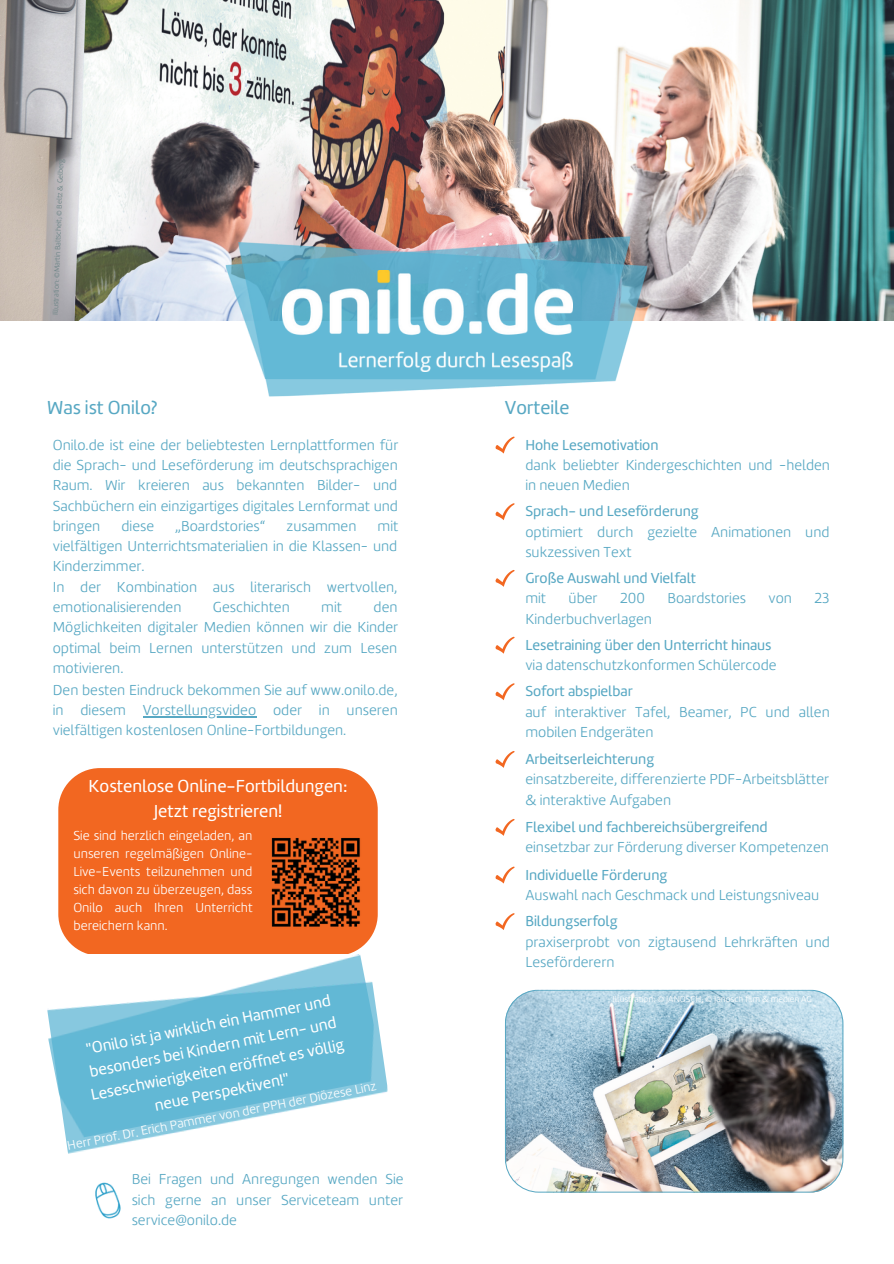
<style>
.page{position:relative;width:894px;height:1264px;background:#fff}
.page>*{position:absolute;margin:0;border:0;box-sizing:border-box;transform-origin:0 0}
.t1{font:19.5px "Marine Rounded Regular";color:#58a8c3}
.t2{font:18px/24.8px "Marine Rounded Regular";color:#fff;text-align:center}
.t3{font:16.35px/22.8px "Marine Rounded Regular";color:#fff;text-align:center}
.t4{font:15px/20.2px "Marine Rounded Light";color:#58a8c3}
.t5{font:15px "Marine Rounded Regular";color:#58a8c3}
.t6{font:13.5px/18px "Marine Rounded Light";color:#fff;text-align:justify}
.t7{font:13.2px "Marine Rounded Light";color:#fff}
.t8{font:9px "Marine Rounded Light";color:#fff}
.t9{font:7.5px "Marine Rounded Light";color:#688283}
</style>
<div class="page">
<img style="left:0;top:0;width:893px;height:321px">
<img style="left:225px;top:236px;width:405px;height:85px">
<img style="left:238px;top:242px;width:409px;height:155px">
<img style="left:282px;top:271px;width:290px;height:100px">
<img style="left:505px;top:989px;width:338px;height:203px">
<div style="left:58px;top:768px;width:319px;height:185px;background:#f26721"></div>
<img style="left:85px;top:953px;width:277px;height:9px">
<img style="left:47px;top:962px;width:341px;height:191px">
<svg style="left:495px;top:436px;width:19px;height:17px"></svg>
<svg style="left:495px;top:503px;width:19px;height:17px"></svg>
<svg style="left:495px;top:570px;width:19px;height:17px"></svg>
<svg style="left:495px;top:636px;width:19px;height:17px"></svg>
<svg style="left:495px;top:683px;width:19px;height:17px"></svg>
<svg style="left:495px;top:751px;width:19px;height:16px"></svg>
<svg style="left:495px;top:819px;width:19px;height:16px"></svg>
<svg style="left:495px;top:866px;width:19px;height:17px"></svg>
<svg style="left:495px;top:913px;width:19px;height:17px"></svg>
<img style="left:259px;top:825px;width:114px;height:114px">
<img style="left:95px;top:1182px;width:26px;height:37px">
<hr style="left:143px;top:716px;width:113px;height:1px;background:#58a8c3">
<p class="t9" style="left:51px;top:315px;width:158px;rotate:-88deg">Illustration: ©Martin Baltscheit; © Beltz &amp; Gelberg</p>
<h1 class="t1" style="left:47px;top:395px;width:112px">Was ist Onilo?</h1>
<h1 class="t1" style="left:505px;top:395px;width:66px">Vorteile</h1>
<p class="t5" style="left:525px;top:435px;width:135px">Hohe Lesemotivation</p>
<p class="t4" style="left:525px;top:455px;width:306px">dank beliebter Kindergeschichten und -helden in neuen Medien</p>
<p class="t5" style="left:525px;top:502px;width:175px">Sprach- und Leseförderung</p>
<p class="t4" style="left:525px;top:521px;width:306px">optimiert durch gezielte Animationen und sukzessiven Text</p>
<p class="t5" style="left:525px;top:568px;width:172px">Große Auswahl und Vielfalt</p>
<p class="t4" style="left:525px;top:588px;width:22px">mit</p>
<p class="t4" style="left:568px;top:588px;width:30px">über</p>
<p class="t4" style="left:620px;top:588px;width:26px">200</p>
<p class="t4" style="left:667px;top:588px;width:80px">Boardstories</p>
<p class="t4" style="left:768px;top:588px;width:25px">von</p>
<p class="t4" style="left:814px;top:588px;width:17px">23</p>
<p class="t4" style="left:525px;top:608px;width:128px">Kinderbuchverlagen</p>
<p class="t5" style="left:525px;top:635px;width:248px">Lesetraining über den Unterricht hinaus</p>
<p class="t4" style="left:525px;top:655px;width:253px">via datenschutzkonformen Schülercode</p>
<p class="t5" style="left:525px;top:682px;width:109px">Sofort abspielbar</p>
<p class="t4" style="left:525px;top:701px;width:306px">auf interaktiver Tafel, Beamer, PC und allen mobilen Endgeräten</p>
<p class="t5" style="left:525px;top:749px;width:130px">Arbeitserleichterung</p>
<p class="t4" style="left:525px;top:769px;width:305px">einsatzbereite, differenzierte PDF-Arbeitsblätter &amp; interaktive Aufgaben</p>
<p class="t5" style="left:525px;top:817px;width:244px">Flexibel und fachbereichsübergreifend</p>
<p class="t4" style="left:525px;top:837px;width:305px">einsetzbar zur Förderung diverser Kompetenzen</p>
<p class="t5" style="left:525px;top:865px;width:143px">Individuelle Förderung</p>
<p class="t4" style="left:525px;top:884px;width:295px">Auswahl nach Geschmack und Leistungsniveau</p>
<p class="t5" style="left:525px;top:911px;width:94px">Bildungserfolg</p>
<p class="t4" style="left:525px;top:931px;width:306px">praxiserprobt von zigtausend Lehrkräften und<br>Leseförderern</p>
<p class="t4" style="left:53px;top:434px;width:347px;text-align:justify">Onilo.de ist eine der beliebtesten Lernplattformen für die Sprach- und Leseförderung im deutschsprachigen Raum. Wir kreieren aus bekannten Bilder- und Sachbüchern ein einzigartiges digitales Lernformat und bringen</p>
<p class="t4" style="left:121px;top:515px;width:34px">diese</p>
<p class="t4" style="left:175px;top:515px;width:92px">„Boardstories“</p>
<p class="t4" style="left:286px;top:515px;width:71px">zusammen</p>
<p class="t4" style="left:53px;top:515px;width:347px;text-indent:324px">mit vielfältigen Unterrichtsmaterialien in die Klassen- und<br>Kinderzimmer.<br>In der Kombination aus literarisch wertvollen, emotionalisierenden</p>
<p class="t4" style="left:53px;top:596px;width:347px;text-align:justify;text-indent:320px">den Möglichkeiten digitaler Medien können wir die Kinder optimal beim Lernen unterstützen und zum Lesen motivieren.</p>
<p class="t4" style="left:213px;top:596px;width:78px">Geschichten</p>
<p class="t4" style="left:321px;top:596px;width:22px">mit</p>
<p class="t4" style="left:53px;top:679px;width:346px;text-align:justify">Den besten Eindruck bekommen Sie auf www.onilo.de, in diesem Vorstellungsvideo oder in unseren vielfältigen kostenlosen Online-Fortbildungen.</p>
<p class="t2" style="left:88px;top:774px;width:260px">Kostenlose Online-Fortbildungen:<br>Jetzt registrieren!</p>
<p class="t6" style="left:73px;top:826px;width:181px">Sie sind herzlich eingeladen, an unseren regelmäßigen Online-Live-Events teilzunehmen und sich davon zu überzeugen, dass Onilo auch Ihren Unterricht bereichern kann.</p>
<p class="t3" style="left:80px;top:1038px;width:259px;rotate:-11deg">"Onilo ist ja wirklich ein Hammer und besonders bei Kindern mit Lern- und Leseschwierigkeiten eröffnet es völlig neue Perspektiven!"</p>
<p class="t7" style="left:66px;top:1137px;width:316px;rotate:-11deg">Herr Prof. Dr. Erich Pammer von der PPH der Diözese Linz</p>
<p class="t4" style="left:132px;top:1168px;width:273px;text-align:justify">Bei Fragen und Anregungen wenden Sie sich gerne an unser Serviceteam unter service@onilo.de</p>
<p class="t8" style="left:612px;top:992px;width:201px">Illustration: © JANOSCH; © Janosch film &amp; medien AG</p>
</div>
